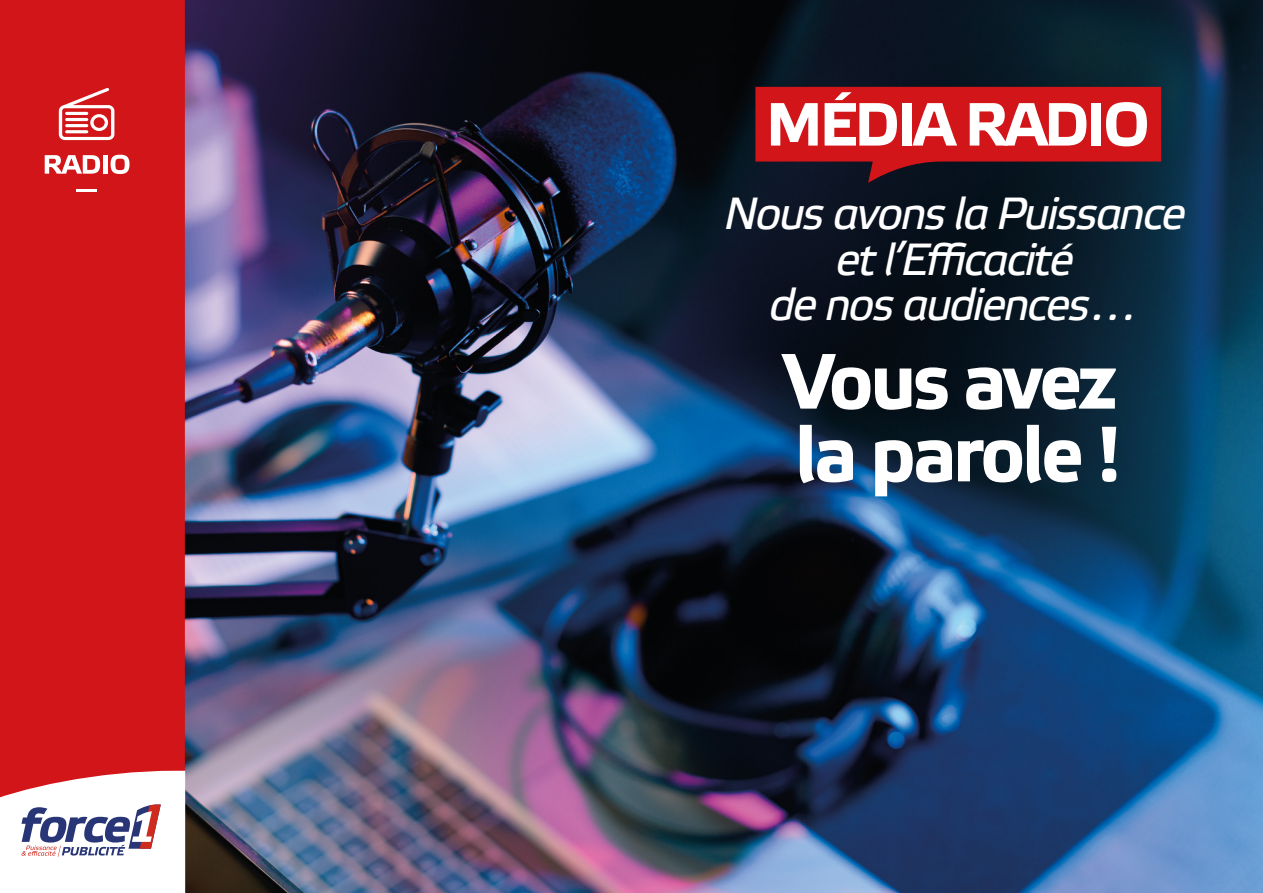
<style>
.page{position:relative;width:1263px;height:893px;background:#fff}
.page>*{position:absolute;margin:0;border:0;box-sizing:border-box;transform-origin:0 0}
.t1{font:700 78.3px/72.8px "Etelka Text Pro";letter-spacing:-.05em;color:#fff}
.t2{font:700 60.9px "Etelka Text Pro";letter-spacing:-.05em;color:#fff}
.t3{font:italic 45.15px/45.2px "Etelka Text Pro";letter-spacing:-.05em;color:#fff;text-align:center}
</style>
<div class="page">
<img style="left:185px;top:0;width:1078px;height:893px">
<svg style="left:755px;top:87px;width:406px;height:96px;background:#a7151a"></svg>
<div style="left:0;top:0;width:185px;height:771px;background:#d21518"></div>
<svg style="left:45px;top:155px;width:55px;height:19px"></svg>
<div style="left:103px;top:155px;width:5px;height:19px;background:#fff"></div>
<svg style="left:111px;top:155px;width:18px;height:19px"></svg>
<hr style="left:76px;top:189px;width:21px;height:2px;background:#fff">
<svg style="left:59px;top:88px;width:55px;height:52px"></svg>
<svg style="left:0;top:771px;width:161px;height:86px"></svg>
<h2 class="t2" style="left:766px;top:91px;width:385px">MÉDIA RADIO</h2>
<p class="t3" style="left:724px;top:194px;width:463px">Nous avons la Puissance et l’Efficacité<br>de nos audiences…</p>
<h1 class="t1" style="left:784px;top:349px;width:340px">Vous avez la parole !</h1>
</div>
